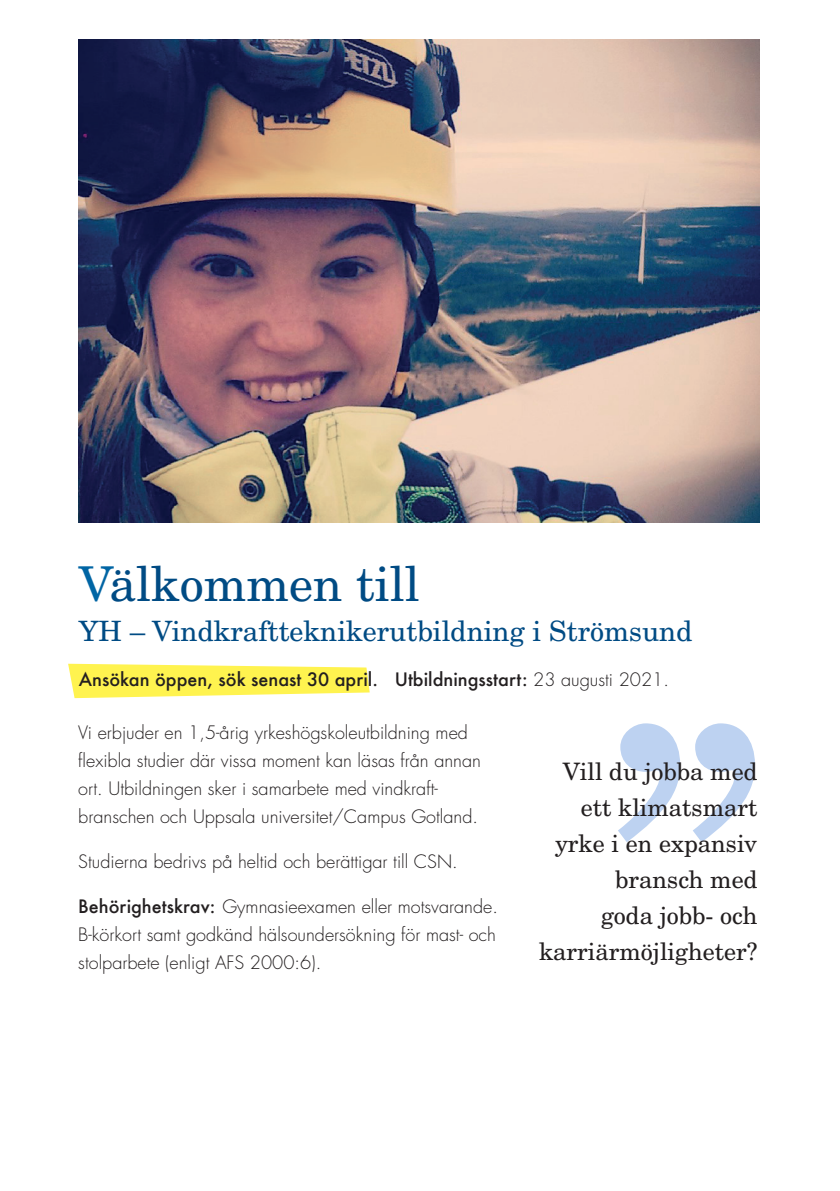
<style>
.page{position:relative;width:840px;height:1191px;background:#fff}
.page>*{position:absolute;margin:0;border:0;box-sizing:border-box;transform-origin:0 0}
.Rubrik{font:48px "New Century Schlbk LT";color:#004b84}
.Rubrik-2{font:28px "New Century Schlbk LT";color:#004b84}
.Rubrik-3{font:24px/36px "New Century Schlbk LT";color:#231f20;text-align:right}
.Brödtext{font:300 18px/28px "Futura LT";color:#231f20}
.Brödtext-2{font:500 18px "Futura";color:#231f20}
.s1{color:#0065a4}
.s2{font-family:"Futura LT";font-weight:300}
.s3{font-family:"Futura";font-weight:500}
</style>
<div class="page">
<svg style="left:68px;top:663px;width:301px;height:35px;background:#fff46b"></svg>
<img style="left:79px;top:40px;width:680px;height:482px">
<svg style="left:618px;top:723px;width:136px;height:119px"></svg>
<p class="Rubrik" style="left:79px;top:555px;width:342px"><span class="s1">V</span>älkommen till</p>
<p class="Rubrik-2" style="left:79px;top:614px;width:614px">YH – Vindkraftteknikerutbildning i Strömsund</p>
<p class="Brödtext-2" style="left:79px;top:667px;width:591px">Ansökan öppen, sök senast 30 april. Utbildningsstart: <span class="s2">23 augusti 2021.</span></p>
<p class="Brödtext" style="left:78px;top:718px;width:404px">Vi erbjuder en 1,5-årig yrkeshögskoleutbildning med flexibla studier där vissa moment kan läsas från annan ort. Utbildningen sker i samarbete med vindkraft&shy;branschen och Uppsala universitet/Campus Gotland.</p>
<p class="Brödtext" style="left:78px;top:847px;width:381px">Studierna bedrivs på heltid och berättigar till CSN.</p>
<p class="Brödtext" style="left:78px;top:892px;width:421px;text-align:justify"><span class="s3">Behörighetskrav:</span> Gymnasieexamen eller motsvarande.<br>B-körkort samt godkänd hälsoundersökning för mast- och stolparbete (enligt AFS 2000:6).</p>
<p class="Rubrik-3" style="left:538px;top:753px;width:220px">Vill du jobba med ett klimatsmart yrke i en expansiv bransch med<br>goda jobb- och karriärmöjligheter?</p>
</div>
